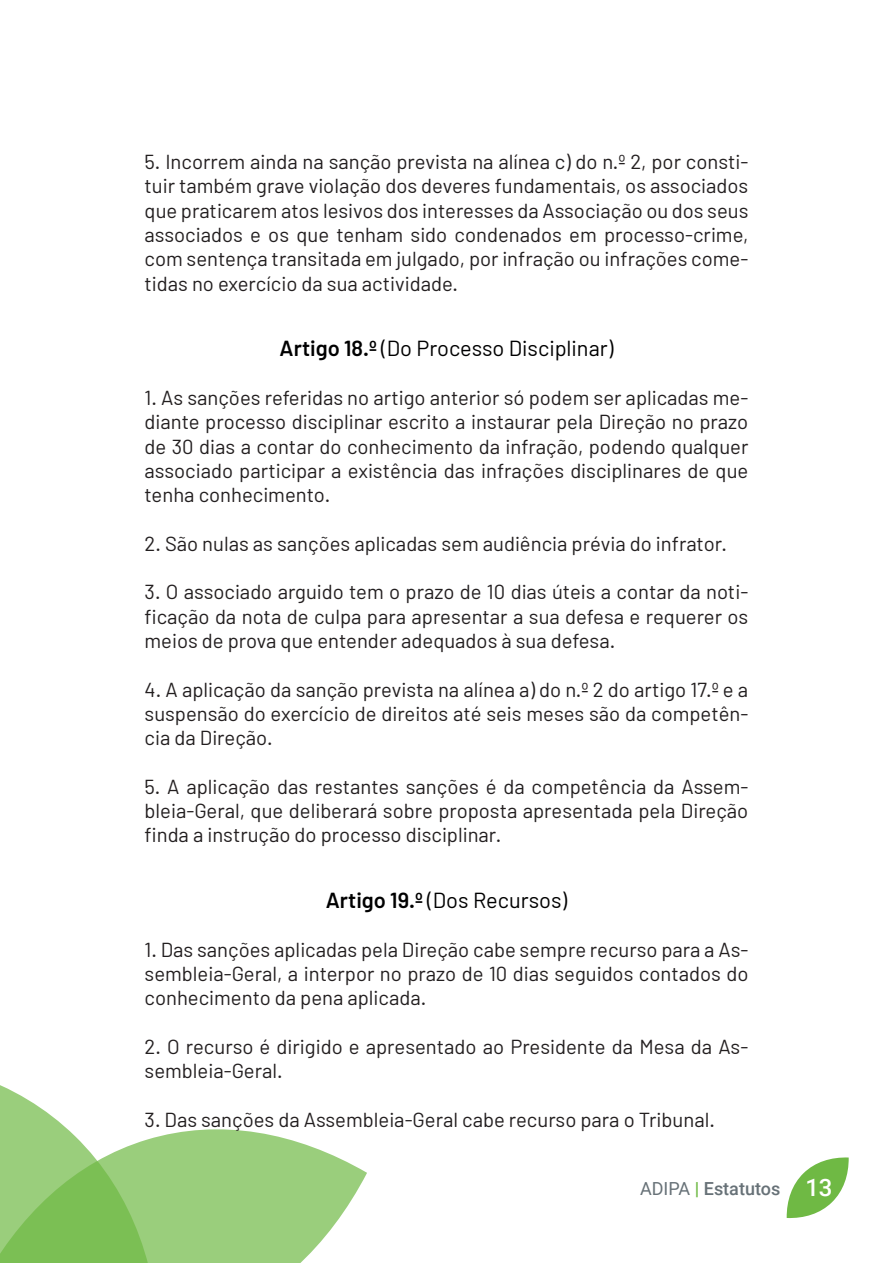
<style>
.page{position:relative;width:893px;height:1263px;background:#fff}
.page>*{position:absolute;margin:0;border:0;box-sizing:border-box;transform-origin:0 0}
.t1{font:21.75px "Barlow";color:#000001}
.t2{font:20.25px/24.3px "Barlow";color:#231f20;text-align:justify}
.t3{font:500 18px "Roboto";color:#677177}
.s1{font-weight:600}
.s2{font-weight:400}
.s3{color:#6fb944}
.s4{font-size:24px;color:#fff}
</style>
<div class="page">
<svg style="left:786px;top:1157px;width:63px;height:61px"></svg>
<svg style="left:161px;top:1129px;width:206px;height:134px;fill:#9ace7c"></svg>
<svg style="left:1px;top:1085px;width:160px;height:178px"></svg>
<p class="t2" style="left:145px;top:149px;width:605px">5. Incorrem ainda na sanção prevista na alínea c) do n.º 2, por consti&shy;tuir também grave violação dos deveres fundamentais, os associados que praticarem atos lesivos dos interesses da Associação ou dos seus associados e os que tenham sido condenados em processo-crime, com sentença transitada em julgado, por infração ou infrações come&shy;tidas no exercício da sua actividade.</p>
<p class="t1" style="left:280px;top:335px;width:335px"><span class="s1">Artigo 18.º</span> (Do Processo Disciplinar)</p>
<p class="t2" style="left:145px;top:385px;width:605px">1. As sanções referidas no artigo anterior só podem ser aplicadas me&shy;diante processo disciplinar escrito a instaurar pela Direção no prazo de 30 dias a contar do conhecimento da infração, podendo qualquer associado participar a existência das infrações disciplinares de que tenha conhecimento.</p>
<p class="t2" style="left:145px;top:531px;width:584px">2. São nulas as sanções aplicadas sem audiência prévia do infrator.</p>
<p class="t2" style="left:145px;top:579px;width:605px">3. O associado arguido tem o prazo de 10 dias úteis a contar da noti&shy;ficação da nota de culpa para apresentar a sua defesa e requerer os meios de prova que entender adequados à sua defesa.</p>
<p class="t2" style="left:145px;top:677px;width:605px">4. A aplicação da sanção prevista na alínea a) do n.º 2 do artigo 17.º e a suspensão do exercício de direitos até seis meses são da competên&shy;cia da Direção.</p>
<p class="t2" style="left:145px;top:774px;width:605px">5. A aplicação das restantes sanções é da competência da Assem&shy;bleia-Geral, que deliberará sobre proposta apresentada pela Direção finda a instrução do processo disciplinar.</p>
<p class="t1" style="left:326px;top:887px;width:243px"><span class="s1">Artigo 19.º</span> (Dos Recursos)</p>
<p class="t2" style="left:145px;top:937px;width:605px">1. Das sanções aplicadas pela Direção cabe sempre recurso para a As&shy;sembleia-Geral, a interpor no prazo de 10 dias seguidos contados do conhecimento da pena aplicada.</p>
<p class="t2" style="left:145px;top:1034px;width:605px">2. O recurso é dirigido e apresentado ao Presidente da Mesa da As&shy;sembleia-Geral.</p>
<p class="t2" style="left:145px;top:1107px;width:572px">3. Das sanções da Assembleia-Geral cabe recurso para o Tribunal.</p>
<p class="t3" style="left:640px;top:1176px;width:194px"><span class="s2">ADIPA</span> <span class="s3">|</span> Estatutos <span class="s4">13</span></p>
</div>
